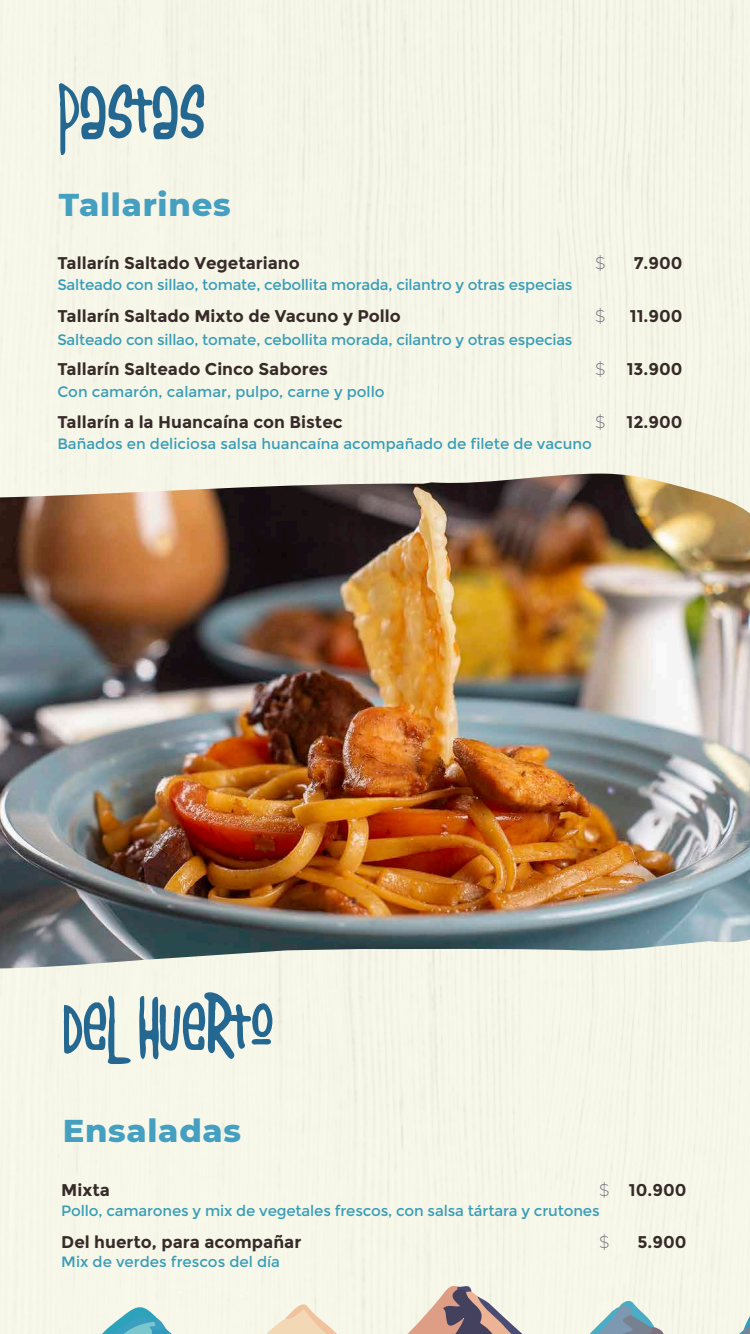
<style>
.page{position:relative;width:750px;height:1334px;background:#fff}
.page>*{position:absolute;margin:0;border:0;box-sizing:border-box;transform-origin:0 0}
.t1{font:86.3px "Latino Heart";color:#246790}
.t2{font:800 32.2px "Montserrat";letter-spacing:.02em;color:#459fc1}
.t3{font:700 17px "Montserrat";color:#372b2a}
.t4{font:300 17px "Montserrat";color:#747280}
.t5{font:15px "Montserrat";letter-spacing:-.01em;color:#389db7}
</style>
<div class="page">
<img style="left:0;top:474px;width:750px;height:494px">
<div style="left:713px;top:1291px;width:37px;height:43px;background:#f7f7e9"></div>
<svg style="left:0;top:1282px;width:667px;height:52px"></svg>
<h1 class="t1" style="left:59px;top:68px;width:148px">PASTAS</h1>
<h2 class="t2" style="left:59px;top:181px;width:173px">Tallarines</h2>
<p class="t3" style="left:57px;top:253px;width:244px">Tallarín Saltado Vegetariano</p>
<p class="t3" style="left:57px;top:306px;width:345px">Tallarín Saltado Mixto de Vacuno y Pollo</p>
<p class="t3" style="left:57px;top:359px;width:272px">Tallarín Salteado Cinco Sabores</p>
<p class="t3" style="left:57px;top:412px;width:287px">Tallarín a la Huancaína con Bistec</p>
<p class="t5" style="left:57px;top:276px;width:517px">Salteado con sillao, tomate, cebollita morada, cilantro y otras especias</p>
<p class="t5" style="left:57px;top:331px;width:517px">Salteado con sillao, tomate, cebollita morada, cilantro y otras especias</p>
<p class="t5" style="left:57px;top:383px;width:329px">Con camarón, calamar, pulpo, carne y pollo</p>
<p class="t4" style="left:595px;top:252px;width:12px">$</p>
<p class="t4" style="left:595px;top:305px;width:12px">$</p>
<p class="t4" style="left:595px;top:358px;width:12px">$</p>
<p class="t4" style="left:595px;top:411px;width:12px">$</p>
<p class="t5" style="left:57px;top:435px;width:536px">Bañados en deliciosa salsa huancaína acompañado de filete de vacuno</p>
<p class="t3" style="left:634px;top:253px;width:50px">7.900</p>
<p class="t3" style="left:630px;top:306px;width:54px">11.900</p>
<p class="t3" style="left:627px;top:359px;width:57px">13.900</p>
<p class="t3" style="left:627px;top:412px;width:58px">12.900</p>
<h1 class="t1" style="left:63px;top:984px;width:213px">DEL HUERTO</h1>
<h2 class="t2" style="left:63px;top:1107px;width:180px">Ensaladas</h2>
<p class="t4" style="left:599px;top:1178px;width:12px">$</p>
<p class="t4" style="left:599px;top:1230px;width:12px">$</p>
<p class="t3" style="left:61px;top:1179px;width:50px">Mixta</p>
<p class="t3" style="left:61px;top:1231px;width:242px">Del huerto, para acompañar</p>
<p class="t5" style="left:61px;top:1202px;width:540px">Pollo, camarones y mix de vegetales frescos, con salsa tártara y crutones</p>
<p class="t5" style="left:61px;top:1253px;width:220px">Mix de verdes frescos del día</p>
<p class="t3" style="left:629px;top:1179px;width:59px">10.900</p>
<p class="t3" style="left:637px;top:1231px;width:51px">5.900</p>
</div>
